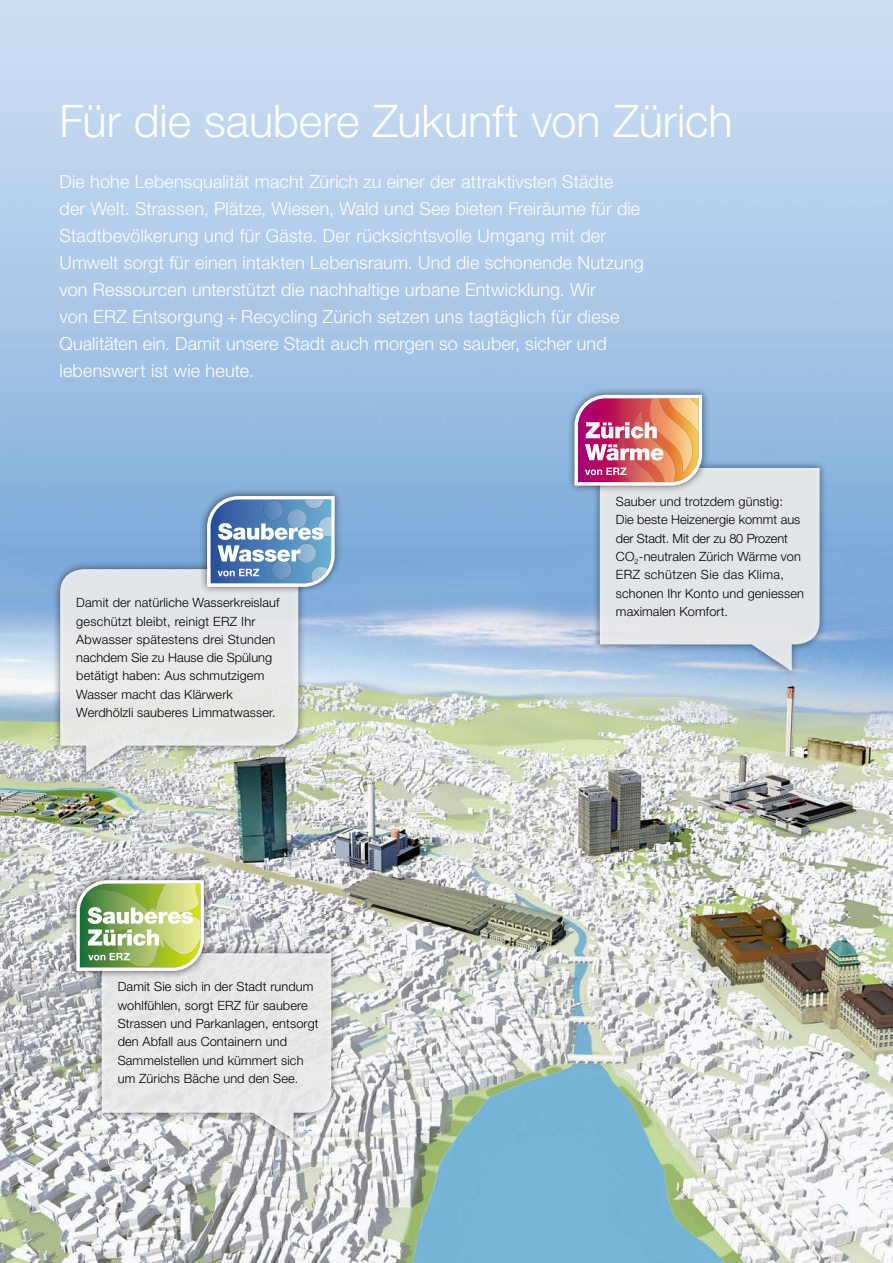
<style>
.page{position:relative;width:893px;height:1263px;background:#fff}
.page>*{position:absolute;margin:0;border:0;box-sizing:border-box;transform-origin:0 0}
.t1{font:300 45px "Helvetica Neue LT Std";color:#fff}
.t2{font:300 18px/27px "Helvetica Neue LT Std";letter-spacing:.01em;color:#fff}
.t3{font:300 12.75px/18.3px "Helvetica Neue LT Std";letter-spacing:.01em;color:#000}
</style>
<div class="page">
<img style="left:0;top:0;width:893px;height:1263px">
<div style="left:592px;top:460px;width:235px;height:218px;background:#000;opacity:.6"></div>
<div style="left:567px;top:387px;width:143px;height:106px;background:#000;opacity:.6"></div>
<svg style="left:574px;top:395px;width:246px;height:276px;background:#c9c6d3"></svg>
<div style="left:52px;top:561px;width:254px;height:218px;background:#000;opacity:.6"></div>
<svg style="left:60px;top:569px;width:238px;height:203px;background:#dfe1e1"></svg>
<div style="left:94px;top:945px;width:245px;height:201px;background:#000;opacity:.6"></div>
<div style="left:199px;top:488px;width:143px;height:107px;background:#000;opacity:.6"></div>
<svg style="left:207px;top:496px;width:128px;height:91px"></svg>
<div style="left:68px;top:872px;width:144px;height:107px;background:#000;opacity:.6"></div>
<svg style="left:76px;top:880px;width:255px;height:259px;background:#d4d8cd"></svg>
<p class="t1" style="left:60px;top:93px;width:675px">Für die saubere Zukunft von Zürich</p>
<p class="t2" style="left:60px;top:167px;width:586px">Die hohe Lebensqualität macht Zürich zu einer der attraktivsten Städte<br>der Welt. Strassen, Plätze, Wiesen, Wald und See bieten Freiräume für die Stadtbevölkerung und für Gäste. Der rücksichtsvolle Umgang mit der Umwelt sorgt für einen intakten Lebensraum. Und die schonende Nutzung von Ressourcen unterstützt die nachhaltige urbane Entwicklung. Wir<br>von ERZ Entsorgung + Recycling Zürich setzen uns tagtäglich für diese Qualitäten ein. Damit unsere Stadt auch morgen so sauber, sicher und lebenswert ist wie heute.</p>
<p class="t3" style="left:76px;top:593px;width:205px">Damit der natürliche Wasserkreislauf geschützt bleibt, reinigt ERZ Ihr Abwasser spätestens drei Stunden nachdem Sie zu Hause die Spülung betätigt haben: Aus schmutzigem Wasser macht das Klärwerk Werdhölzli sauberes Limmatwasser.</p>
<p class="t3" style="left:118px;top:977px;width:202px">Damit Sie sich in der Stadt rundum wohlfühlen, sorgt ERZ für saubere<br>Strassen und Parkanlagen, entsorgt den Abfall aus Containern und<br>Sammelstellen und kümmert sich um Zürichs Bäche und den See.</p>
<p class="t3" style="left:616px;top:492px;width:190px">Sauber und trotzdem günstig:<br>Die beste Heizenergie kommt aus der Stadt. Mit der zu 80 Prozent<br>CO<sub>2</sub>-neutralen Zürich Wärme von<br>ERZ schützen Sie das Klima, schonen Ihr Konto und geniessen maximalen Komfort.</p>
</div>
